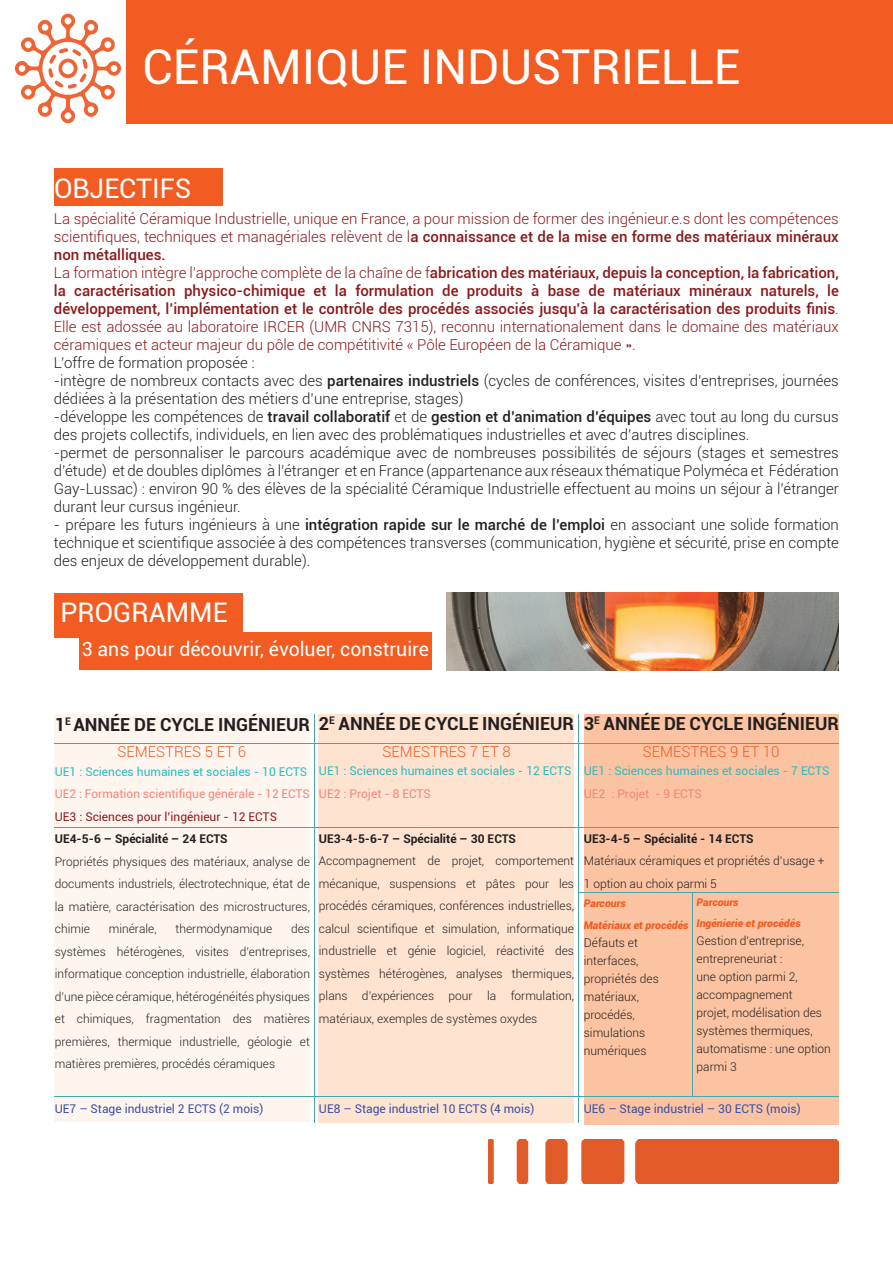
<style>
.page{position:relative;width:893px;height:1263px;background:#fff}
.page>*{position:absolute;margin:0;border:0;box-sizing:border-box;transform-origin:0 0}
.t1{font:48px "Roboto";color:#fff}
.t2{font:27px "Roboto";color:#fff}
.t3{font:19.5px "Roboto";color:#fff}
.t4{font:700 18px "Roboto";color:#231f20}
.t5{font:300 15px/18px "Roboto";color:#231f20}
.t6{font:300 15px/18px "Roboto";color:#8a191a}
.t7{font:300 15px "Roboto";color:#f25b21}
.t8{font:300 12px/22.5px "Roboto";color:#231f20;text-align:justify}
.t9{font:12px "Roboto";color:#28bec2}
.t10{font:12px "Roboto";color:#3b51a3}
.t11{font:700 12px "Roboto";color:#231f20}
.t12{font:12px "Roboto";color:#f48679}
.t13{font:12px "Roboto";color:#91181b}
.t14{font:italic 900 10.5px/21px "Roboto";color:#f25b21}
.s1{font-weight:500}
</style>
<div class="page">
<div style="left:54px;top:714px;width:255px;height:408px;background:#fef5ef"></div>
<div style="left:584px;top:714px;width:255px;height:411px;background:#fbc3a2"></div>
<div style="left:319px;top:714px;width:255px;height:409px;background:#fee3d1"></div>
<div style="left:54px;top:593px;width:188px;height:45px;background:#f25b21"></div>
<div style="left:54px;top:168px;width:168px;height:37px;background:#f25b21"></div>
<div style="left:126px;top:0;width:767px;height:123px;background:#f25b21"></div>
<hr style="left:54px;top:743px;width:785px;height:1px;background:#49a6a7">
<hr style="left:314px;top:714px;width:1px;height:408px;background:#49a6a7">
<hr style="left:579px;top:714px;width:1px;height:408px;background:#49a6a7">
<img style="left:447px;top:593px;width:392px;height:77px">
<hr style="left:54px;top:827px;width:785px;height:1px;background:#49a6a7">
<hr style="left:692px;top:892px;width:1px;height:204px;background:#49a6a7">
<hr style="left:579px;top:892px;width:260px;height:1px;background:#49a6a7">
<hr style="left:54px;top:1096px;width:785px;height:1px;background:#49a6a7">
<svg style="left:15px;top:13px;width:106px;height:111px"></svg>
<div style="left:79px;top:632px;width:353px;height:38px;background:#f25b21"></div>
<img style="left:489px;top:1140px;width:350px;height:44px">
<h1 class="t1" style="left:142px;top:33px;width:599px">CÉRAMIQUE INDUSTRIELLE</h1>
<h2 class="t2" style="left:54px;top:169px;width:139px">OBJECTIFS</h2>
<p class="t6" style="left:54px;top:209px;width:786px">La spécialité Céramique Industrielle, unique en France, a pour mission de former des ingénieur.e.s dont les compétences scientifiques, techniques et managériales relèvent de l<span class="s1">a connaissance et de la mise en forme des matériaux minéraux non métalliques.<br></span>La formation intègre l’approche complète de la chaîne de f<span class="s1">abrication des matériaux, depuis la conception, la fabrication, la caractérisation physico-chimique et la formulation de produits à base de matériaux minéraux naturels, le développement, l’implémentation et le contrôle des procédés associés jusqu’à la caractérisation des produits finis</span>.<br>Elle est adossée au laboratoire IRCER (UMR CNRS 7315), reconnu internationalement dans le domaine des matériaux céramiques et acteur majeur du pôle de compétitivité « Pôle Européen de la Céramique ».</p>
<p class="t5" style="left:54px;top:353px;width:786px">L’offre de formation proposée :<br>-intègre de nombreux contacts avec des <span class="s1">partenaires industriels</span> (cycles de conférences, visites d’entreprises, journées dédiées à la présentation des métiers d’une entreprise, stages)<br>-développe les compétences de <span class="s1">travail collaboratif</span> et de <span class="s1">gestion et d’animation d’équipes</span> avec tout au long du cursus des projets collectifs, individuels, en lien avec des problématiques industrielles et avec d’autres disciplines.<br>-permet de personnaliser le parcours académique avec de nombreuses possibilités de séjours (stages et semestres d’étude) et de doubles diplômes à l’étranger et en France (appartenance aux réseaux thématique Polyméca et Fédération Gay-Lussac) : environ 90 % des élèves de la spécialité Céramique Industrielle effectuent au moins un séjour à l’étranger durant leur cursus ingénieur.</p>
<p class="t5" style="left:54px;top:515px;width:786px;text-align:justify">- prépare les futurs ingénieurs à une <span class="s1">intégration rapide sur le marché de l’emploi</span> en associant une solide formation technique et scientifique associée à des compétences transverses (communication, hygiène et sécurité, prise en compte des enjeux de développement durable).</p>
<h2 class="t2" style="left:60px;top:593px;width:169px">PROGRAMME</h2>
<h3 class="t3" style="left:82px;top:635px;width:349px">3 ans pour découvrir, évoluer, construire</h3>
<h3 class="t4" style="left:319px;top:711px;width:257px">2<sup>E</sup> ANNÉE DE CYCLE INGÉNIEUR</h3>
<p class="t9" style="left:319px;top:763px;width:254px">UE1 : Sciences humaines et sociales - 12 ECTS</p>
<p class="t12" style="left:319px;top:785px;width:114px">UE2 : Projet - 8 ECTS</p>
<p class="t11" style="left:319px;top:830px;width:199px">UE3-4-5-6-7 – Spécialité – 30 ECTS</p>
<p class="t8" style="left:319px;top:849px;width:257px">Accompagnement de projet, comportement mécanique, suspensions et pâtes pour les procédés céramiques, conférences industrielles, calcul scientifique et simulation, informatique industrielle et génie logiciel, réactivité des systèmes hétérogènes, analyses thermiques, plans d’expériences pour la formulation, matériaux, exemples de systèmes oxydes</p>
<h3 class="t4" style="left:584px;top:711px;width:257px">3<sup>E</sup> ANNÉE DE CYCLE INGÉNIEUR</h3>
<p class="t9" style="left:584px;top:763px;width:247px">UE1 : Sciences humaines et sociales - 7 ECTS</p>
<p class="t12" style="left:584px;top:785px;width:119px">UE2 : Projet - 9 ECTS</p>
<p class="t11" style="left:584px;top:830px;width:171px">UE3-4-5 – Spécialité - 14 ECTS</p>
<p class="t8" style="left:584px;top:849px;width:242px">Matériaux céramiques et propriétés d’usage +<br>1 option au choix parmi 5</p>
<h3 class="t4" style="left:55px;top:712px;width:257px">1<sup>E</sup> ANNÉE DE CYCLE INGÉNIEUR</h3>
<p class="t9" style="left:55px;top:763px;width:254px">UE1 : Sciences humaines et sociales - 10 ECTS</p>
<p class="t12" style="left:55px;top:786px;width:257px">UE2 : Formation scientifique générale - 12 ECTS</p>
<p class="t13" style="left:55px;top:808px;width:224px">UE3 : Sciences pour l’ingénieur - 12 ECTS</p>
<p class="t11" style="left:55px;top:830px;width:174px">UE4-5-6 – Spécialité – 24 ECTS</p>
<p class="t8" style="left:55px;top:850px;width:257px">Propriétés physiques des matériaux, analyse de documents industriels, électrotechnique, état de la matière, caractérisation des microstructures, chimie</p>
<p class="t7" style="left:118px;top:741px;width:130px">SEMESTRES 5 ET 6</p>
<p class="t7" style="left:382px;top:741px;width:130px">SEMESTRES 7 ET 8</p>
<p class="t7" style="left:643px;top:741px;width:138px">SEMESTRES 9 ET 10</p>
<p class="t14" style="left:696px;top:892px;width:106px">Parcours<br>Ingénierie et procédés</p>
<p class="t8" style="left:696px;top:932px;width:136px;line-height:18px;text-align:left">Gestion d’entreprise, entrepreneuriat :<br>une option parmi 2, accompagnement<br>projet, modélisation des systèmes thermiques, automatisme : une option parmi 3</p>
<p class="t14" style="left:584px;top:893px;width:106px">Parcours<br>Matériaux et procédés</p>
<p class="t8" style="left:584px;top:933px;width:77px;line-height:18px;text-align:left">Défauts et interfaces, propriétés des matériaux, procédés, simulations numériques</p>
<p class="t8" style="left:55px;top:917px;width:257px;text-indent:236px">des systèmes hétérogènes, visites d’entreprises, informatique conception industrielle, élaboration d’une pièce céramique, hétérogénéités physiques et chimiques, fragmentation des matières premières, thermique industrielle, géologie et matières premières, procédés céramiques</p>
<p class="t10" style="left:55px;top:1101px;width:210px">UE7 – Stage industriel 2 ECTS (2 mois)</p>
<p class="t8" style="left:109px;top:917px;width:49px">minérale,</p>
<p class="t8" style="left:176px;top:917px;width:98px">thermodynamique</p>
<p class="t10" style="left:319px;top:1100px;width:217px">UE8 – Stage industriel 10 ECTS (4 mois)</p>
<p class="t10" style="left:584px;top:1100px;width:218px">UE6 – Stage industriel – 30 ECTS (mois)</p>
</div>
